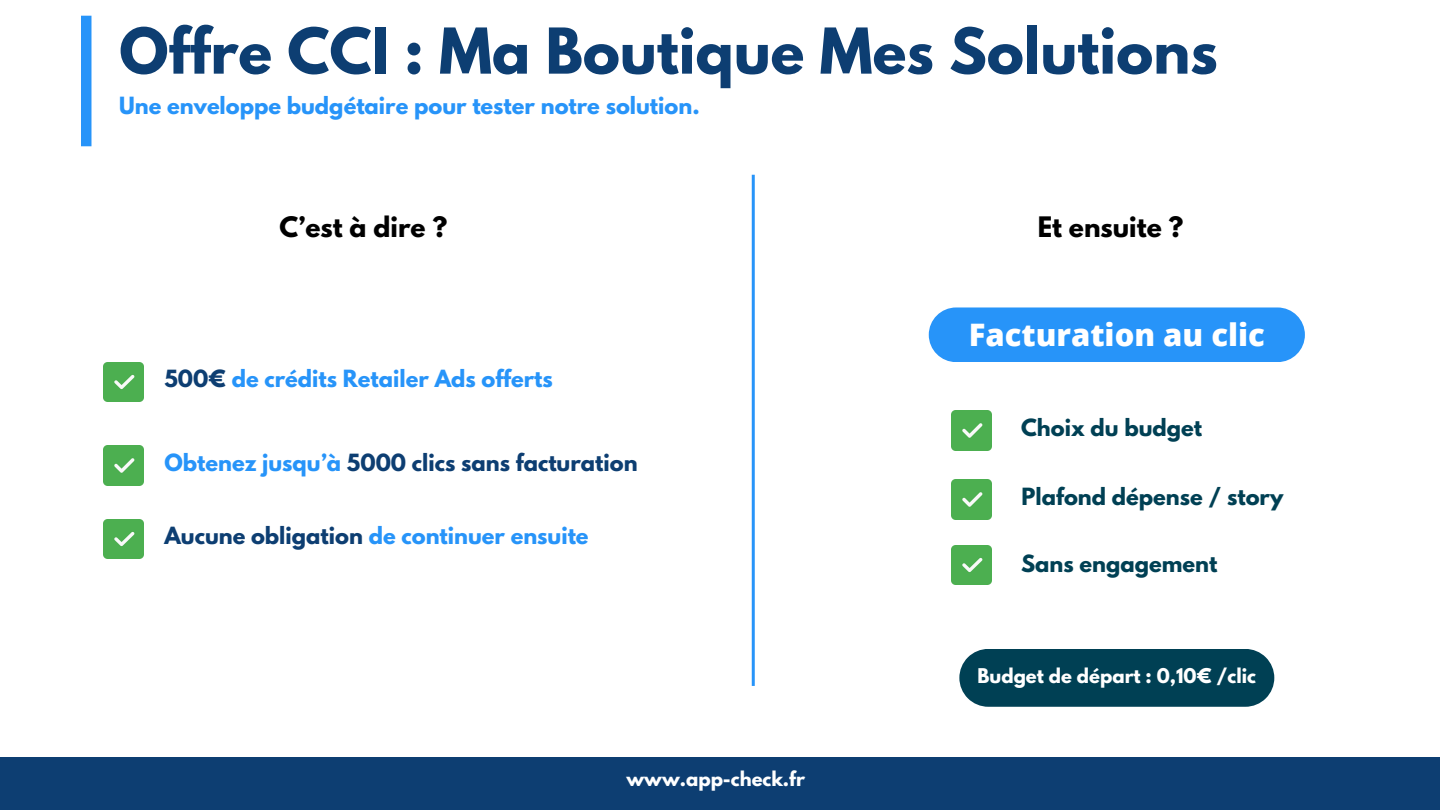
<style>
.page{position:relative;width:1440px;height:810px;background:#fff}
.page>*{position:absolute;margin:0;border:0;box-sizing:border-box;transform-origin:0 0}
.t1{font:700 56px "League Spartan";color:#0d3e72}
.t2{font:800 31px "Open Sans";color:#fff}
.t3{font:700 25px "League Spartan";color:#000}
.t4{font:700 21px "League Spartan";color:#2794f9}
.t5{font:700 21px "League Spartan";color:#004054}
.t6{font:700 21px "League Spartan";color:#0d3e72}
.t7{font:700 18px "League Spartan";color:#fff}
.s1{color:#0d3e72}
.s2{color:#2794f9}
</style>
<div class="page">
<div style="left:81px;top:16px;width:10px;height:130px;background:#2794f9"></div>
<div style="left:0;top:757px;width:1440px;height:53px;background:#0d3e72"></div>
<div style="left:959px;top:649px;width:315px;height:58px;background:#004054"></div>
<hr style="left:752px;top:175px;width:3px;height:511px;background:#2794f9">
<div style="left:929px;top:307px;width:376px;height:55px;background:#2794f9;border-radius:27px"></div>
<img style="left:951px;top:410px;width:40px;height:40px">
<img style="left:951px;top:480px;width:40px;height:39px">
<img style="left:951px;top:545px;width:40px;height:40px">
<img style="left:104px;top:362px;width:39px;height:40px">
<img style="left:104px;top:445px;width:39px;height:40px">
<img style="left:104px;top:519px;width:39px;height:40px">
<h3 class="t1" style="left:119px;top:23px;width:1100px">Offre CCI : Ma Boutique Mes Solutions</h3>
<h3 class="t4" style="left:119px;top:95px;width:582px">Une enveloppe budgétaire pour tester notre solution.</h3>
<p class="t3" style="left:279px;top:214px;width:169px">C’est à dire ?</p>
<p class="t3" style="left:1038px;top:214px;width:147px">Et ensuite ?</p>
<h4 class="t4" style="left:165px;top:368px;width:390px"><span class="s1">500€</span> de crédits Retailer Ads offerts</h4>
<h4 class="t6" style="left:165px;top:452px;width:475px"><span class="s2">Obtenez jusqu’à</span> 5000 clics sans facturation</h4>
<p class="t4" style="left:165px;top:525px;width:426px"><span class="s1">Aucune obligation</span> de continuer ensuite</p>
<h1 class="t7" style="left:627px;top:770px;width:180px">www.app-check.fr</h1>
<h2 class="t2" style="left:969px;top:313px;width:298px">Facturation au clic</h2>
<p class="t5" style="left:1021px;top:417px;width:182px">Choix du budget</p>
<h4 class="t5" style="left:1022px;top:486px;width:263px">Plafond dépense / story</h4>
<h4 class="t5" style="left:1021px;top:553px;width:198px">Sans engagement</h4>
<h4 class="t7" style="left:978px;top:666px;width:280px">Budget de départ : 0,10€ /clic</h4>
</div>
